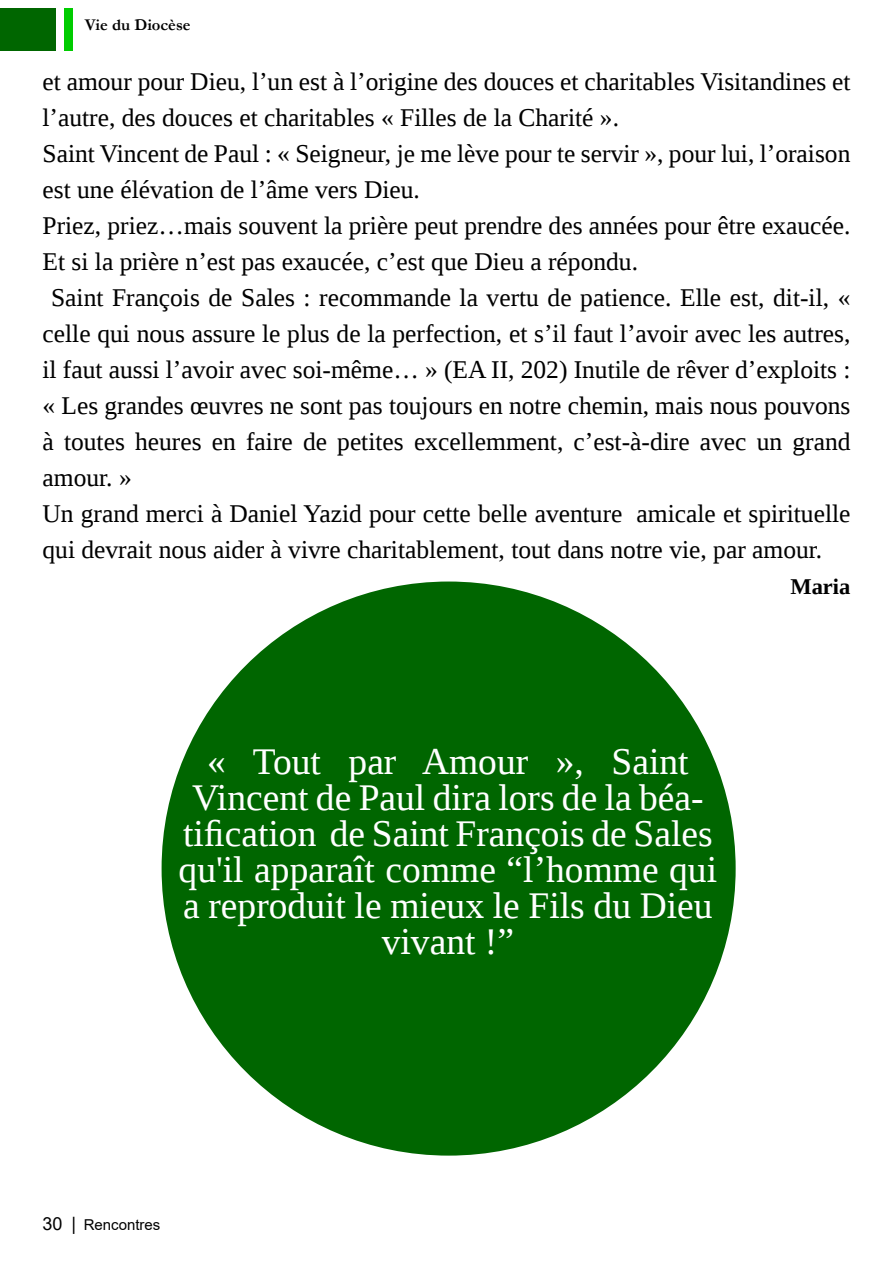
<style>
.page{position:relative;width:893px;height:1263px;background:#fff}
.page>*{position:absolute;margin:0;border:0;box-sizing:border-box;transform-origin:0 0}
.t1{font:37.5px/36px "Liberation Serif";color:#fff;text-align:center}
.t2{font:25.5px "Liberation Serif";color:#000}
.t3{font:700 22.5px "Liberation Serif";color:#000}
.t4{font:700 16.5px "Garamond";color:#000}
.t5{font:15px "Arial";color:#000}
.s1{font-size:18px}
</style>
<div class="page">
<div style="left:0;top:9px;width:55px;height:42px;background:#060"></div>
<div style="left:64px;top:9px;width:8px;height:42px;background:#0c0"></div>
<div style="left:162px;top:581px;width:574px;height:574px;background:#060;border-radius:50%"></div>
<p class="t4" style="left:85px;top:14px;width:107px">Vie du Diocèse</p>
<p class="t2" style="left:43px;top:65px;width:809px">et amour pour Dieu, l’un est à l’origine des douces et charitables Visitandines et</p>
<p class="t2" style="left:43px;top:101px;width:578px">l’autre, des douces et charitables « Filles de la Charité ».</p>
<p class="t2" style="left:43px;top:137px;width:809px">Saint Vincent de Paul : « Seigneur, je me lève pour te servir », pour lui, l’oraison</p>
<p class="t2" style="left:43px;top:173px;width:379px">est une élévation de l’âme vers Dieu.</p>
<p class="t2" style="left:43px;top:209px;width:809px">Priez, priez…mais souvent la prière peut prendre des années pour être exaucée.</p>
<p class="t2" style="left:43px;top:245px;width:597px">Et si la prière n’est pas exaucée, c’est que Dieu a répondu.</p>
<p class="t2" style="left:51px;top:281px;width:801px">Saint François de Sales : recommande la vertu de patience. Elle est, dit-il, «</p>
<p class="t2" style="left:43px;top:317px;width:809px">celle qui nous assure le plus de la perfection, et s’il faut l’avoir avec les autres,</p>
<p class="t2" style="left:43px;top:353px;width:809px">il faut aussi l’avoir avec soi-même… » (EA II, 202) Inutile de rêver d’exploits :</p>
<p class="t2" style="left:43px;top:389px;width:809px">« Les grandes œuvres ne sont pas toujours en notre chemin, mais nous pouvons</p>
<p class="t2" style="left:43px;top:425px;width:809px">à toutes heures en faire de petites excellemment, c’est-à-dire avec un grand</p>
<p class="t2" style="left:43px;top:461px;width:91px">amour. »</p>
<p class="t2" style="left:43px;top:497px;width:809px">Un grand merci à Daniel Yazid pour cette belle aventure amicale et spirituelle</p>
<p class="t2" style="left:43px;top:533px;width:781px">qui devrait nous aider à vivre charitablement, tout dans notre vie, par amour.</p>
<p class="t3" style="left:790px;top:571px;width:61px">Maria</p>
<h1 class="t1" style="left:179px;top:743px;width:540px">« Tout par Amour », Saint<br>Vincent de Paul dira lors de la béa&shy;tification de Saint François de Sales qu'il apparaît comme “l’homme qui a reproduit le mieux le Fils du Dieu vivant !”</h1>
<p class="t5" style="left:43px;top:1214px;width:119px"><span class="s1">30 |</span> Rencontres</p>
</div>
